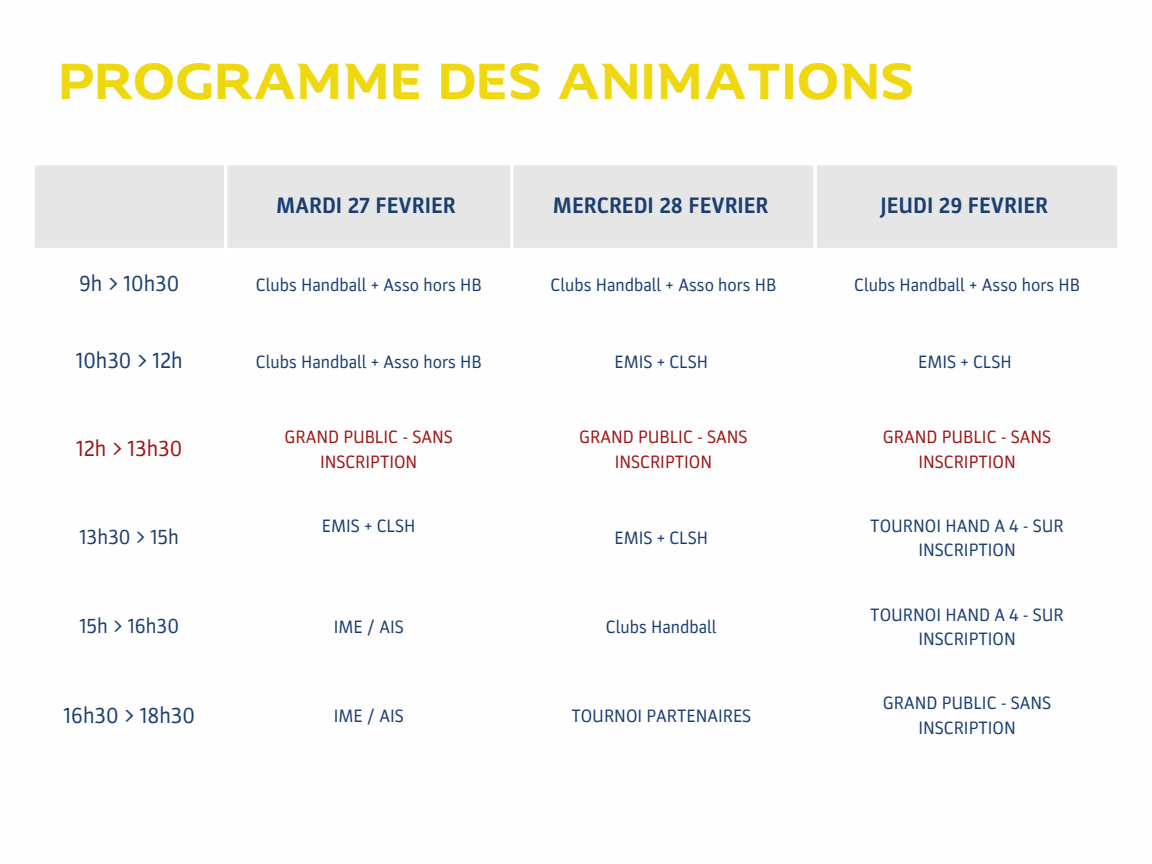
<style>
.page{position:relative;width:1152px;height:864px;background:#fff}
.page>*{position:absolute;margin:0;border:0;box-sizing:border-box;transform-origin:0 0}
.t1{font:48px "FF Hand";color:#f0d810}
.t2{font:700 22.5px "Parka";color:#1a3e71}
.t3{font:22.5px "Parka";color:#1a3e71}
.t4{font:22.5px "Parka";color:#9c1614}
.t5{font:21px "Parka";color:#1a3e71}
.t6{font:18px/24.8px "Parka";color:#1a3e71;text-align:center}
.t7{font:18px/24.8px "Parka";color:#9c1614;text-align:center}
</style>
<div class="page">
<div style="left:35px;top:165px;width:1082px;height:83px;background:#e6e6e6"></div>
<hr style="left:224px;top:165px;width:3px;height:594px;background:#fff">
<hr style="left:510px;top:165px;width:3px;height:594px;background:#fff">
<hr style="left:813px;top:165px;width:4px;height:594px;background:#fff">
<p class="t1" style="left:60px;top:61px;width:857px">PROGRAMME DES ANIMATIONS</p>
<h1 class="t2" style="left:276px;top:192px;width:181px">MARDI 27 FEVRIER</h1>
<p class="t2" style="left:553px;top:192px;width:217px">MERCREDI 28 FEVRIER</p>
<p class="t2" style="left:881px;top:192px;width:169px">JEUDI 29 FEVRIER</p>
<p class="t3" style="left:79px;top:270px;width:102px">9h &gt; 10h30</p>
<p class="t6" style="left:256px;top:273px;width:227px">Clubs Handball + Asso hors HB</p>
<p class="t6" style="left:551px;top:273px;width:227px">Clubs Handball + Asso hors HB</p>
<p class="t6" style="left:854px;top:273px;width:227px">Clubs Handball + Asso hors HB</p>
<p class="t3" style="left:76px;top:348px;width:109px">10h30 &gt; 12h</p>
<p class="t6" style="left:256px;top:350px;width:227px">Clubs Handball + Asso hors HB</p>
<p class="t6" style="left:615px;top:350px;width:95px">EMIS + CLSH</p>
<p class="t6" style="left:918px;top:350px;width:95px">EMIS + CLSH</p>
<p class="t4" style="left:76px;top:436px;width:108px">12h &gt; 13h30</p>
<p class="t7" style="left:285px;top:425px;width:170px">GRAND PUBLIC - SANS<br>INSCRIPTION</p>
<p class="t7" style="left:579px;top:425px;width:170px">GRAND PUBLIC - SANS<br>INSCRIPTION</p>
<p class="t7" style="left:883px;top:425px;width:170px">GRAND PUBLIC - SANS<br>INSCRIPTION</p>
<p class="t5" style="left:80px;top:525px;width:101px">13h30 &gt; 15h</p>
<p class="t6" style="left:322px;top:514px;width:95px">EMIS + CLSH</p>
<p class="t6" style="left:615px;top:526px;width:95px">EMIS + CLSH</p>
<p class="t6" style="left:870px;top:514px;width:195px">TOURNOI HAND A 4 - SUR<br>INSCRIPTION</p>
<p class="t5" style="left:79px;top:614px;width:101px">15h &gt; 16h30</p>
<p class="t6" style="left:334px;top:615px;width:72px">IME / AIS</p>
<p class="t6" style="left:606px;top:615px;width:112px">Clubs Handball</p>
<p class="t6" style="left:870px;top:603px;width:195px">TOURNOI HAND A 4 - SUR<br>INSCRIPTION</p>
<p class="t3" style="left:64px;top:702px;width:133px">16h30 &gt; 18h30</p>
<p class="t6" style="left:334px;top:704px;width:72px">IME / AIS</p>
<p class="t6" style="left:571px;top:704px;width:181px">TOURNOI PARTENAIRES</p>
<p class="t6" style="left:883px;top:691px;width:170px">GRAND PUBLIC - SANS<br>INSCRIPTION</p>
</div>
